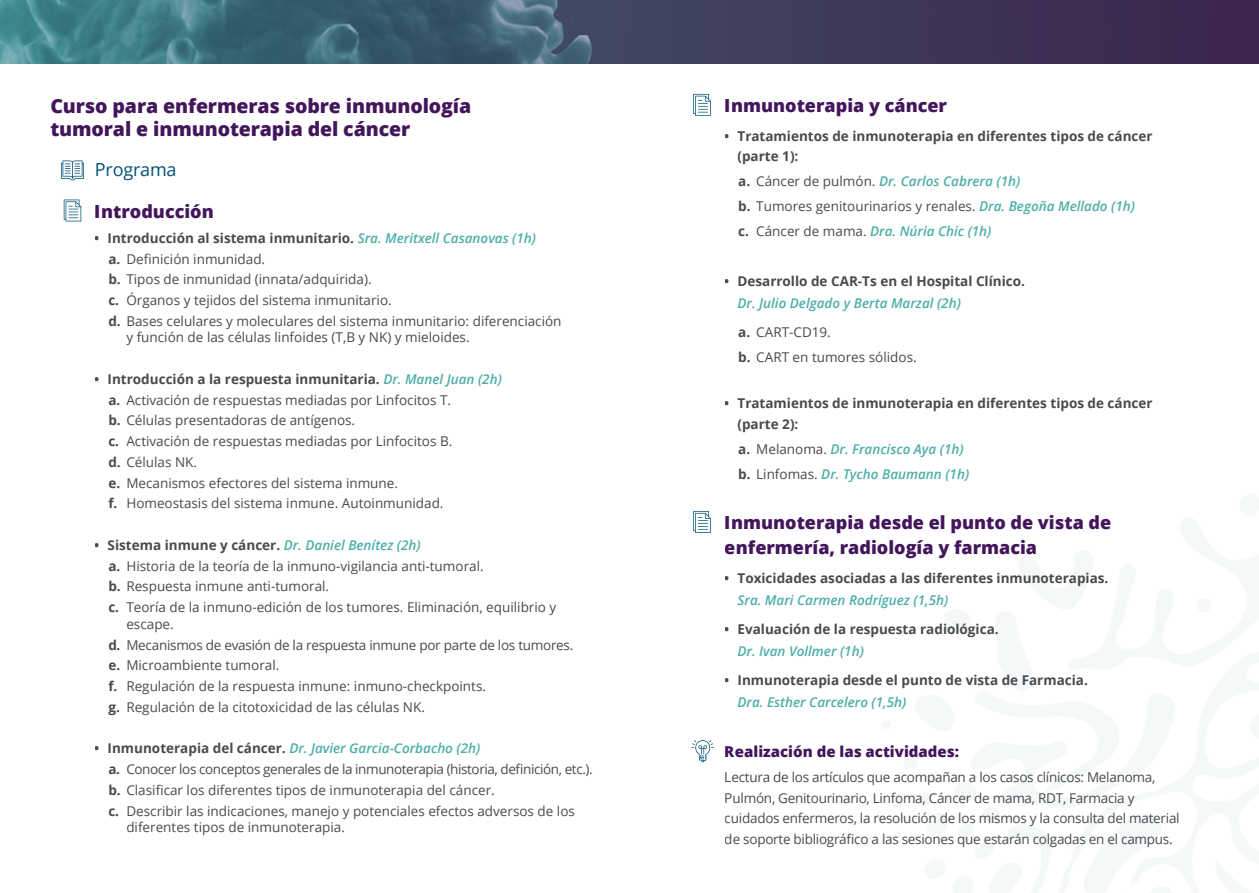
<style>
.page{position:relative;width:1259px;height:893px;background:#fff}
.page>*{position:absolute;margin:0;border:0;box-sizing:border-box;transform-origin:0 0}
.t1{font:800 19.5px/23.4px "Open Sans";letter-spacing:-.005em;color:#43165c}
.t2{font:800 18px/25.2px "Open Sans";color:#43165c}
.t3{font:18px "Open Sans";letter-spacing:-.01em;color:#005276}
.t4{font:800 15px "Open Sans";color:#43165c}
.t5{font:13.5px/20.7px "Open Sans";color:#4a4a49}
.t6{font:700 13.5px/20.7px "Open Sans";color:#4a4a49}
.t7{font:13.5px/20.7px "Open Sans";letter-spacing:-.02em;color:#4a4a49}
.t8{font:italic 600 13.5px/29.2px "Open Sans";color:#4caea9}
.s1{font-weight:700}
.s2{font-weight:600;font-style:italic;color:#4caea9}
.s3{font-weight:700;font-style:normal;color:#4a4a49}
.s4{font-weight:400;font-style:normal;color:#4a4a49}
</style>
<div class="page">
<svg style="left:61px;top:160px;width:23px;height:20px"></svg>
<svg style="left:64px;top:200px;width:17px;height:21px"></svg>
<svg style="left:693px;top:94px;width:18px;height:22px"></svg>
<svg style="left:693px;top:511px;width:18px;height:22px"></svg>
<svg style="left:691px;top:740px;width:23px;height:22px"></svg>
<div style="left:903px;top:757px;width:14px;height:13px;background:#f5f8f9;border-radius:50%"></div>
<div style="left:881px;top:721px;width:10px;height:8px;background:#f5f8f9;border-radius:4px"></div>
<svg style="left:0;top:0;width:1259px;height:64px;background:#3e4f67"></svg>
<h1 class="t1" style="left:50px;top:93px;width:422px">Curso para enfermeras sobre inmunología tumoral e inmunoterapia del cáncer</h1>
<h2 class="t3" style="left:95px;top:157px;width:83px">Programa</h2>
<h2 class="t2" style="left:95px;top:198px;width:120px">Introducción</h2>
<p class="t5" style="left:108px;top:227px;width:455px;text-indent:-14px"><span class="s1">• Introducción al sistema inmunitario.</span> <span class="s2">Sra. Meritxell Casanovas (1h)<br></span><span class="s1">a.</span> Definición inmunidad.<br><span class="s1">b.</span> Tipos de inmunidad (innata/adquirida).<br><span class="s1">c.</span> Órganos y tejidos del sistema inmunitario.<br><span class="s1">d.</span> Bases celulares y moleculares del sistema inmunitario: diferenciación</p>
<p class="t5" style="left:126px;top:327px;width:345px">y función de las células linfoides (T,B y NK) y mieloides.</p>
<p class="t5" style="left:108px;top:368px;width:395px;text-indent:-13px"><span class="s1">• Introducción a la respuesta inmunitaria.</span> <span class="s2">Dr. Manel Juan (2h) </span><span class="s1">a.</span> Activación de respuestas mediadas por Linfocitos T.<br><span class="s1">b.</span> Células presentadoras de antígenos.<br><span class="s1">c.</span> Activación de respuestas mediadas por Linfocitos B.<br><span class="s1">d.</span> Células NK.<br><span class="s1">e.</span> Mecanismos efectores del sistema inmune.<br><span class="s1">f.</span> Homeostasis del sistema inmune. Autoinmunidad.</p>
<p class="t5" style="left:108px;top:534px;width:449px;text-indent:-14px"><span class="s1">• Sistema inmune y cáncer.</span> <span class="s2">Dr. Daniel Benítez (2h)<br></span><span class="s1">a.</span> Historia de la teoría de la inmuno-vigilancia anti-tumoral.<br><span class="s1">b.</span> Respuesta inmune anti-tumoral.<br><span class="s1">c.</span> Teoría de la inmuno-edición de los tumores. Eliminación, equilibrio y</p>
<p class="t5" style="left:108px;top:613px;width:466px;text-indent:18px">escape.<br><span class="s1">d.</span> Mecanismos de evasión de la respuesta inmune por parte de los tumores. <span class="s1">e.</span> Microambiente tumoral.<br><span class="s1">f.</span> Regulación de la respuesta inmune: inmuno-checkpoints.<br><span class="s1">g.</span> Regulación de la citotoxicidad de las células NK.</p>
<p class="t5" style="left:108px;top:738px;width:486px;text-indent:-14px"><span class="s1">• Inmunoterapia del cáncer.</span> <span class="s2">Dr. Javier Garcia-Corbacho (2h)<br></span><span class="s1">a.</span> Conocer los conceptos generales de la inmunoterapia (historia, definición, etc.). <span class="s1">b.</span> Clasificar los diferentes tipos de inmunoterapia del cáncer.<br><span class="s1">c.</span> Describir las indicaciones, manejo y potenciales efectos adversos de los</p>
<p class="t5" style="left:126px;top:816px;width:220px">diferentes tipos de inmunoterapia.</p>
<h2 class="t2" style="left:725px;top:91px;width:224px">Inmunoterapia y cáncer</h2>
<p class="t6" style="left:737px;top:125px;width:416px;text-indent:-13px">• Tratamientos de inmunoterapia en diferentes tipos de cáncer (parte 1):</p>
<p class="t5" style="left:738px;top:169px;width:398px;line-height:24.9px"><span class="s1">a.</span> Cáncer de pulmón. <span class="s2">Dr. Carlos Cabrera (1h)<br></span><span class="s1">b.</span> Tumores genitourinarios y renales. <span class="s2">Dra. Begoña Mellado (1h) </span><span class="s1">c.</span> Cáncer de mama. <span class="s2">Dra. Núria Chic (1h)</span></p>
<p class="t6" style="left:725px;top:270px;width:302px">• Desarrollo de CAR-Ts en el Hospital Clínico.</p>
<p class="t8" style="left:737px;top:288px;width:225px">Dr. Julio Delgado y Berta Marzal (2h) <span class="s3">a.</span> <span class="s4">CART-CD19.</span></p>
<p class="t5" style="left:738px;top:347px;width:180px"><span class="s1">b.</span> CART en tumores sólidos.</p>
<p class="t6" style="left:737px;top:392px;width:416px;text-indent:-13px">• Tratamientos de inmunoterapia en diferentes tipos de cáncer (parte 2):</p>
<p class="t8" style="left:738px;top:436px;width:232px;line-height:24.9px"><span class="s3">a.</span> <span class="s4">Melanoma.</span> Dr. Francisco Aya (1h) <span class="s3">b.</span> <span class="s4">Linfomas.</span> Dr. Tycho Baumann (1h)</p>
<h2 class="t2" style="left:725px;top:509px;width:388px">Inmunoterapia desde el punto de vista de enfermería, radiología y farmacia</h2>
<p class="t6" style="left:725px;top:567px;width:385px">• Toxicidades asociadas a las diferentes inmunoterapias.</p>
<p class="t8" style="left:737px;top:585px;width:212px">Sra. Mari Carmen Rodríguez (1,5h)</p>
<p class="t6" style="left:725px;top:618px;width:275px">• Evaluación de la respuesta radiológica.</p>
<p class="t8" style="left:737px;top:636px;width:128px">Dr. Ivan Vollmer (1h)</p>
<p class="t6" style="left:725px;top:669px;width:365px">• Inmunoterapia desde el punto de vista de Farmacia.</p>
<p class="t8" style="left:737px;top:687px;width:170px">Dra. Esther Carcelero (1,5h)</p>
<p class="t4" style="left:725px;top:740px;width:236px">Realización de las actividades:</p>
<p class="t7" style="left:725px;top:766px;width:456px">Lectura de los artículos que acompañan a los casos clínicos: Melanoma, Pulmón, Genitourinario, Linfoma, Cáncer de mama, RDT, Farmacia y cuidados enfermeros, la resolución de los mismos y la consulta del material de soporte bibliográfico a las sesiones que estarán colgadas en el campus.</p>
</div>
